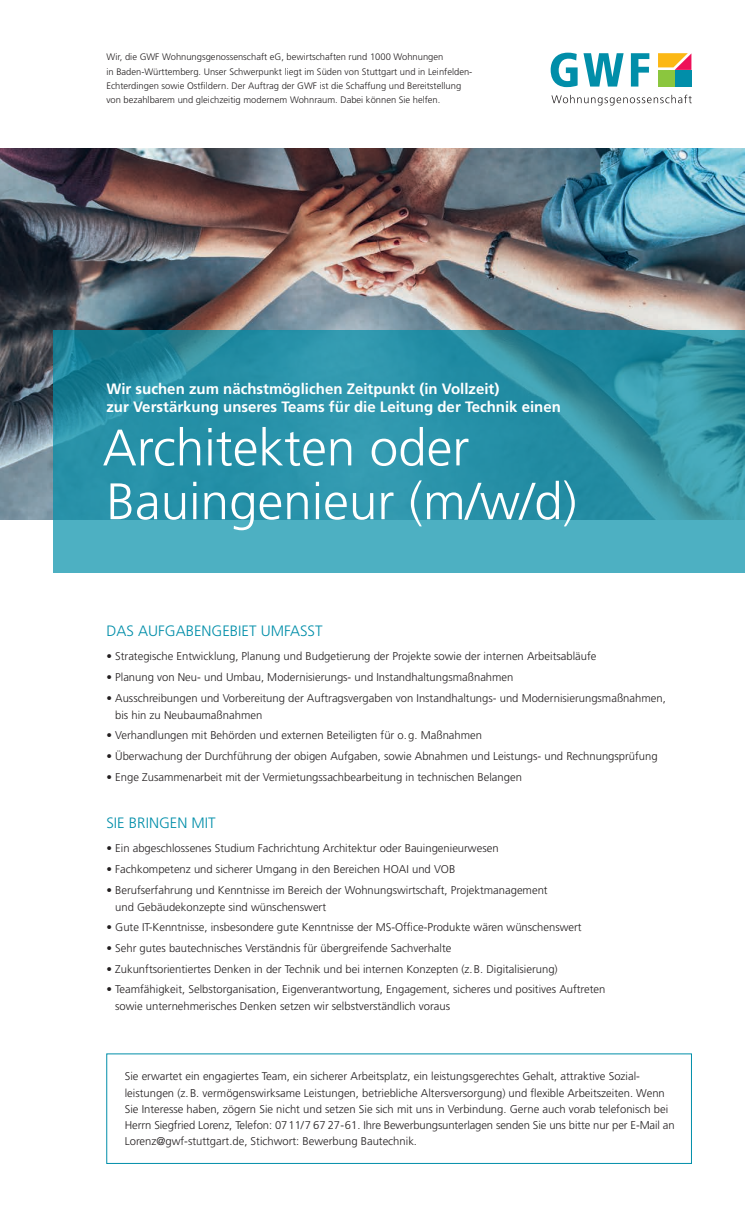
<style>
.page{position:relative;width:745px;height:1216px;background:#fff}
.page>*{position:absolute;margin:0;border:0;box-sizing:border-box;transform-origin:0 0}
.t1{font:300 51.25px/53.8px "Frutiger LT Pro";color:#fff}
.t2{font:700 15px/17.5px "Frutiger LT Pro";color:#fff}
.t3{font:300 15px "Frutiger LT Pro";color:#018ea9}
.t4{font:300 11.25px/16.2px "Frutiger LT Pro";color:#231f20}
.t5{font:300 9.38px/14.4px "Frutiger LT Pro";color:#231f20}
</style>
<div class="page">
<img style="left:0;top:149px;width:744px;height:370px">
<svg style="left:53px;top:330px;width:691px;height:242px;background:#3297ac"></svg>
<svg style="left:550px;top:53px;width:27px;height:34px"></svg>
<svg style="left:583px;top:53px;width:40px;height:34px"></svg>
<svg style="left:630px;top:53px;width:19px;height:34px"></svg>
<svg style="left:551px;top:95px;width:140px;height:10px"></svg>
<svg style="left:658px;top:53px;width:33px;height:17px"></svg>
<div style="left:657px;top:70px;width:17px;height:17px;background:#8bc63e"></div>
<div style="left:674px;top:70px;width:17px;height:17px;background:#018ea9"></div>
<p class="t5" style="left:106px;top:50px;width:367px">Wir, die GWF Wohnungsgenossenschaft eG, bewirtschaften rund 1000 Wohnungen<br>in Baden-Württemberg. Unser Schwerpunkt liegt im Süden von Stuttgart und in Leinfelden-Echterdingen sowie Ostfildern. Der Auftrag der GWF ist die Schaffung und Bereitstellung von bezahlbarem und gleichzeitig modernem Wohnraum. Dabei können Sie helfen.</p>
<h2 class="t2" style="left:106px;top:380px;width:456px">Wir suchen zum nächstmöglichen Zeitpunkt (in Vollzeit)<br>zur Verstärkung unseres Teams für die Leitung der Technik einen</h2>
<h1 class="t1" style="left:102px;top:421px;width:475px">Architekten oder<br>Bauingenieur (m/w/d)</h1>
<h2 class="t3" style="left:106px;top:622px;width:217px">DAS AUFGABENGEBIET UMFASST</h2>
<p class="t4" style="left:106px;top:648px;width:491px">• Strategische Entwicklung, Planung und Budgetierung der Projekte sowie der internen Arbeitsabläufe</p>
<p class="t4" style="left:106px;top:669px;width:408px">• Planung von Neu- und Umbau, Modernisierungs- und Instandhaltungsmaßnahmen</p>
<p class="t4" style="left:115px;top:689px;width:551px;line-height:17.1px;text-indent:-9px">• Ausschreibungen und Vorbereitung der Auftragsvergaben von Instandhaltungs- und Modernisierungsmaßnahmen, bis hin zu Neubaumaßnahmen</p>
<p class="t4" style="left:106px;top:727px;width:377px">• Verhandlungen mit Behörden und externen Beteiligten für o.g. Maßnahmen</p>
<p class="t4" style="left:106px;top:748px;width:552px">• Überwachung der Durchführung der obigen Aufgaben, sowie Abnahmen und Leistungs- und Rechnungsprüfung</p>
<p class="t4" style="left:106px;top:768px;width:417px">• Enge Zusammenarbeit mit der Vermietungssachbearbeitung in technischen Belangen</p>
<h2 class="t3" style="left:106px;top:814px;width:111px">SIE BRINGEN MIT</h2>
<p class="t4" style="left:106px;top:840px;width:393px">• Ein abgeschlossenes Studium Fachrichtung Architektur oder Bauingenieurwesen</p>
<p class="t4" style="left:106px;top:861px;width:350px">• Fachkompetenz und sicherer Umgang in den Bereichen HOAI und VOB</p>
<p class="t4" style="left:115px;top:881px;width:433px;line-height:17.1px;text-indent:-9px">• Berufserfahrung und Kenntnisse im Bereich der Wohnungswirtschaft, Projektmanagement und Gebäudekonzepte sind wünschenswert</p>
<p class="t4" style="left:106px;top:919px;width:476px">• Gute IT-Kenntnisse, insbesondere gute Kenntnisse der MS-Office-Produkte wären wünschenswert</p>
<p class="t4" style="left:106px;top:940px;width:346px">• Sehr gutes bautechnisches Verständnis für übergreifende Sachverhalte</p>
<p class="t4" style="left:106px;top:960px;width:452px">• Zukunftsorientiertes Denken in der Technik und bei internen Konzepten (z.B. Digitalisierung)</p>
<p class="t4" style="left:115px;top:980px;width:491px;line-height:17.1px;text-indent:-9px">• Teamfähigkeit, Selbstorganisation, Eigenverantwortung, Engagement, sicheres und positives Auftreten sowie unternehmerisches Denken setzen wir selbstverständlich voraus</p>
<p class="t4" style="left:125px;top:1068px;width:551px">Sie erwartet ein engagiertes Team, ein sicherer Arbeitsplatz, ein leistungsgerechtes Gehalt, attraktive Sozial&shy;leistungen (z.B. vermögenswirksame Leistungen, betriebliche Altersversorgung) und flexible Arbeitszeiten. Wenn Sie Interesse haben, zögern Sie nicht und setzen Sie sich mit uns in Verbindung. Gerne auch vorab telefonisch bei Herrn Siegfried Lorenz, Telefon: 0711/7 67 27-61. Ihre Bewerbungsunterlagen senden Sie uns bitte nur per E-Mail an Lorenz@gwf-stuttgart.de, Stichwort: Bewerbung Bautechnik.</p>
</div>
